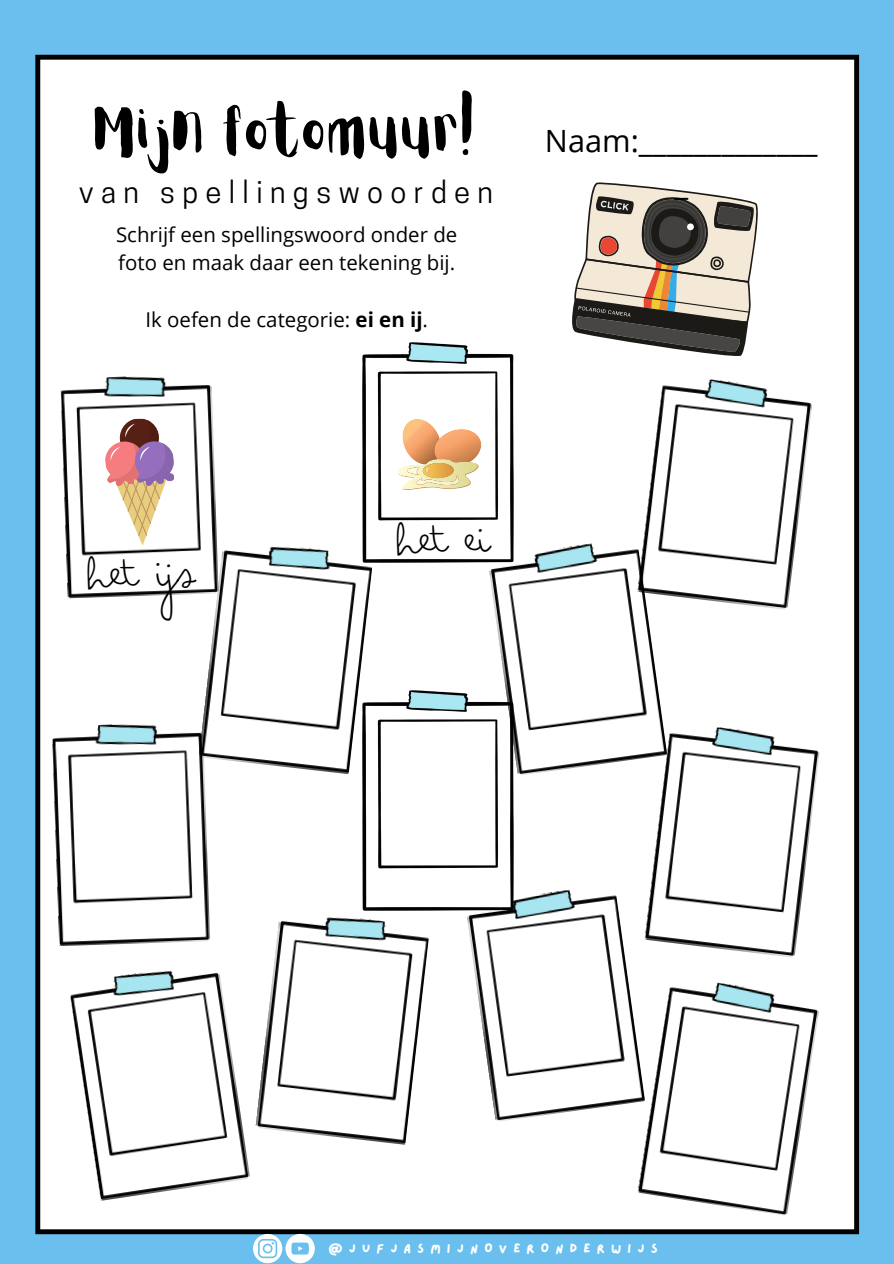
<style>
.page{position:relative;width:894px;height:1264px;background:#fff}
.page>*{position:absolute;margin:0;border:0;box-sizing:border-box;transform-origin:0 0}
.t1{font:53.7px "Aloja Extended";color:#000}
.t2{font:49.2px "Bimbo Finetip";color:#000}
.t3{font:30.6px/42.8px "Open Sans";color:#000;text-align:center}
.t4{font:29.25px "Cooper Hewitt";letter-spacing:.25em;color:#000}
.t5{font:20.4px/28.2px "Open Sans";color:#000}
.t6{font:12.9px "Lazydog";letter-spacing:.475em;color:#fff}
.s1{font-weight:700}
</style>
<div class="page">
<div style="left:0;top:0;width:893px;height:1263px;background:#6abfee"></div>
<div style="left:35px;top:55px;width:823px;height:1179px;background:#fff"></div>
<img style="left:60px;top:374px;width:158px;height:224px">
<img style="left:198px;top:539px;width:175px;height:235px">
<img style="left:363px;top:342px;width:151px;height:220px">
<img style="left:637px;top:374px;width:176px;height:236px">
<img style="left:487px;top:537px;width:179px;height:238px">
<img style="left:52px;top:721px;width:158px;height:225px">
<img style="left:255px;top:909px;width:174px;height:235px">
<img style="left:644px;top:721px;width:176px;height:236px">
<img style="left:465px;top:883px;width:179px;height:238px">
<img style="left:363px;top:690px;width:151px;height:220px">
<svg style="left:567px;top:175px;width:195px;height:186px;background:#b0a9a0"></svg>
<img style="left:637px;top:975px;width:183px;height:240px">
<img style="left:68px;top:961px;width:182px;height:239px">
<svg style="left:395px;top:419px;width:86px;height:73px;background:#f0cda6"></svg>
<svg style="left:104px;top:417px;width:71px;height:130px;background:#d9bbb9"></svg>
<svg style="left:253px;top:1233px;width:62px;height:30px"></svg>
<h1 class="t1" style="left:94px;top:104px;width:384px">Mijn fotomuur!</h1>
<h3 class="t4" style="left:79px;top:181px;width:415px">van spellingswoorden</h3>
<p class="t5" style="left:116px;top:220px;width:343px">Schrijf een spellingswoord onder de foto en maak daar een tekening bij.</p>
<p class="t5" style="left:145px;top:305px;width:284px">Ik oefen de categorie: <span class="s1">ei en ij</span>.</p>
<h3 class="t3" style="left:544px;top:119px;width:274px">Naam:_____________ _</h3>
<h2 class="t2" style="left:89px;top:540px;width:108px">het ijs</h2>
<h2 class="t2" style="left:398px;top:506px;width:94px">het ei</h2>
<p class="t6" style="left:328px;top:1241px;width:330px">@JUFJASMIJNOVERONDERWIJS</p>
</div>
